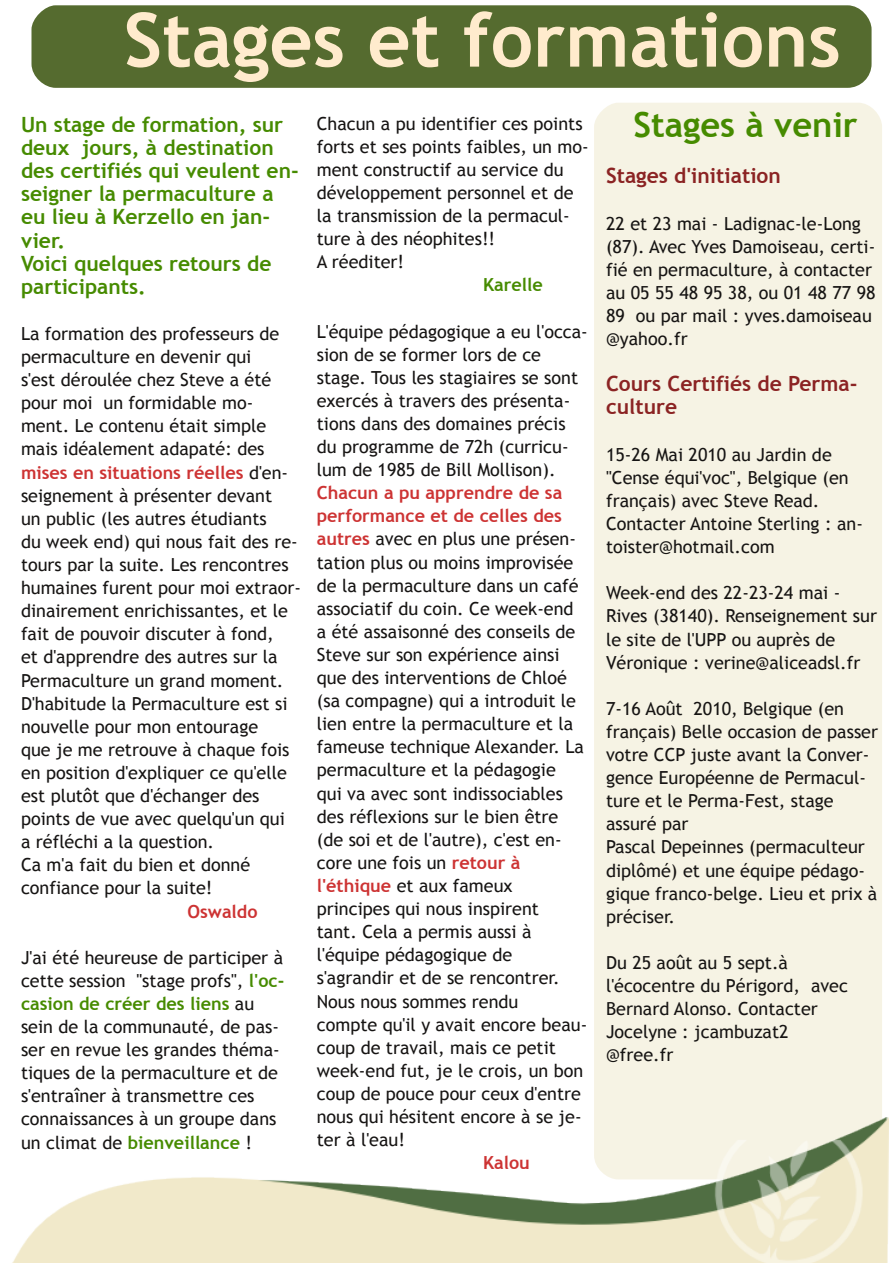
<style>
.page{position:relative;width:893px;height:1263px;background:#fff}
.page>*{position:absolute;margin:0;border:0;box-sizing:border-box;transform-origin:0 0}
.t1{font:700 75px "Trebuchet MS";color:#ffebcd}
.t2{font:700 34.5px "Trebuchet MS";color:#468b00}
.t3{font:700 21px/23.1px "Trebuchet MS";color:#468b00}
.t4{font:700 21px/23.1px "Trebuchet MS";color:#8b2323}
.t5{font:18px/23.1px "Trebuchet MS";color:#161413}
.t6{font:700 18px "Trebuchet MS";color:#cd3333}
.t7{font:700 18px "Trebuchet MS";color:#468b00}
.s1{font-weight:700;color:#cd3333}
.s2{font-weight:700;color:#468b00}
</style>
<div class="page">
<div style="left:594px;top:103px;width:288px;height:1015px;background:#f6f3e4"></div>
<img style="left:12px;top:1118px;width:877px;height:145px">
<div style="left:32px;top:5px;width:840px;height:83px;background:#556b2f"></div>
<h1 class="t1" style="left:124px;top:-4px;width:718px">Stages et formations</h1>
<h2 class="t2" style="left:633px;top:105px;width:226px">Stages à venir</h2>
<p class="t4" style="left:606px;top:164px;width:176px">Stages d'initiation</p>
<p class="t5" style="left:606px;top:212px;width:271px">22 et 23 mai - Ladignac-le-Long (87). Avec Yves Damoiseau, certi&shy;fié en permaculture, à contacter au 05 55 48 95 38, ou 01 48 77 98<br>89 ou par mail : yves.damoiseau @yahoo.fr</p>
<p class="t4" style="left:606px;top:372px;width:253px">Cours Certifiés de Perma&shy;culture</p>
<p class="t5" style="left:606px;top:443px;width:258px">15-26 Mai 2010 au Jardin de "Cense équi'voc", Belgique (en français) avec Steve Read.<br>Contacter Antoine Sterling : an&shy;toister@hotmail.com</p>
<p class="t5" style="left:606px;top:581px;width:272px">Week-end des 22-23-24 mai -<br>Rives (38140). Renseignement sur le site de l'UPP ou auprès de<br>Véronique : verine@aliceadsl.fr</p>
<p class="t5" style="left:606px;top:697px;width:274px">7-16 Août 2010, Belgique (en français) Belle occasion de passer votre CCP juste avant la Conver&shy;gence Européenne de Permacul&shy;ture et le Perma-Fest, stage assuré par<br>Pascal Depeinnes (permaculteur diplômé) et une équipe pédago&shy;gique franco-belge. Lieu et prix à préciser.</p>
<p class="t5" style="left:606px;top:951px;width:243px">Du 25 août au 5 sept.à l'écocentre du Périgord, avec<br>Bernard Alonso. Contacter<br>Jocelyne : jcambuzat2 @free.fr</p>
<p class="t3" style="left:21px;top:113px;width:279px">Un stage de formation, sur deux jours, à destination des certifiés qui veulent en&shy;seigner la permaculture a eu lieu à Kerzello en jan&shy;vier.<br>Voici quelques retours de participants.</p>
<p class="t5" style="left:21px;top:322px;width:282px">La formation des professeurs de permaculture en devenir qui<br>s'est déroulée chez Steve a été pour moi un formidable mo&shy;ment. Le contenu était simple mais idéalement adapaté: des <span class="s1">mises en situations réelles</span> d'en&shy;seignement à présenter devant<br>un public (les autres étudiants<br>du week end) qui nous fait des re&shy;tours par la suite. Les rencontres humaines furent pour moi extraor&shy;dinairement enrichissantes, et le fait de pouvoir discuter à fond,<br>et d'apprendre des autres sur la<br>Permaculture un grand moment.<br>D'habitude la Permaculture est si nouvelle pour mon entourage<br>que je me retrouve à chaque fois en position d'expliquer ce qu'elle est plutôt que d'échanger des points de vue avec quelqu'un qui<br>a réfléchi a la question.<br>Ca m'a fait du bien et donné confiance pour la suite!</p>
<p class="t6" style="left:188px;top:901px;width:72px">Oswaldo</p>
<p class="t5" style="left:21px;top:946px;width:265px">J'ai été heureuse de participer à cette session "stage profs", <span class="s2">l'oc&shy;casion de créer des liens</span> au sein de la communauté, de pas&shy;ser en revue les grandes théma&shy;tiques de la permaculture et de s'entraîner à transmettre ces connaissances à un groupe dans un climat de <span class="s2">bienveillance</span> !</p>
<p class="t5" style="left:317px;top:112px;width:273px">Chacun a pu identifier ces points forts et ses points faibles, un mo&shy;ment constructif au service du développement personnel et de la transmission de la permacul&shy;ture à des néophites!!<br>A réediter!</p>
<p class="t7" style="left:483px;top:274px;width:61px">Karelle</p>
<p class="t5" style="left:317px;top:320px;width:273px">L'équipe pédagogique a eu l'occa&shy;sion de se former lors de ce stage. Tous les stagiaires se sont exercés à travers des présenta&shy;tions dans des domaines précis du programme de 72h (curricu&shy;lum de 1985 de Bill Mollison).</p>
<p class="t5" style="left:317px;top:481px;width:272px"><span class="s1">Chacun a pu apprendre de sa performance et de celles des autres</span> avec en plus une présen&shy;tation plus ou moins improvisée de la permaculture dans un café associatif du coin. Ce week-end a été assaisonné des conseils de<br>Steve sur son expérience ainsi que des interventions de Chloé (sa compagne) qui a introduit le lien entre la permaculture et la fameuse technique Alexander. La permaculture et la pédagogie<br>qui va avec sont indissociables des réflexions sur le bien être (de soi et de l'autre), c'est en&shy;core une fois un <span class="s1">retour à l'éthique</span> et aux fameux principes qui nous inspirent<br>tant. Cela a permis aussi à l'équipe pédagogique de s'agrandir et de se rencontrer.<br>Nous nous sommes rendu<br>compte qu'il y avait encore beau&shy;coup de travail, mais ce petit week-end fut, je le crois, un bon coup de pouce pour ceux d'entre nous qui hésitent encore à se je&shy;ter à l'eau!</p>
<p class="t6" style="left:483px;top:1152px;width:48px">Kalou</p>
</div>
